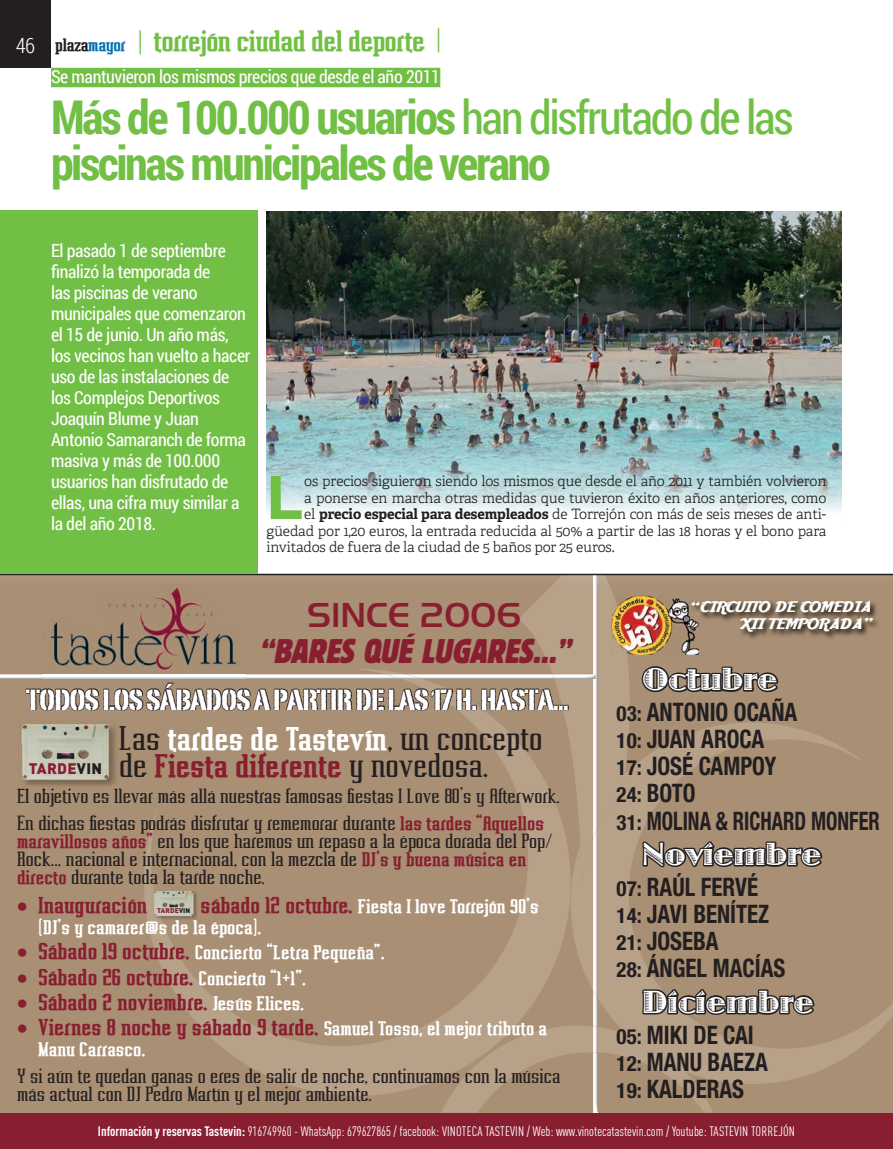
<style>
.page{position:relative;width:893px;height:1149px;background:#fff}
.page>*{position:absolute;margin:0;border:0;box-sizing:border-box;transform-origin:0 0}
.t1{font:800 60.75px "Raleway";color:#71bf44}
.t2{font:700 46.5px/46.5px "Roboto Condensed";letter-spacing:-.05em;color:#71bf44}
.t3{font:italic 36px "Black Condensed";color:#881f31}
.t4{font:500 36px "Handel Gothic D";color:#881f31}
.t5{font:33px "Jazz Let Plain";letter-spacing:-.01em;color:#fff}
.t6{font:30px/27px "Vahika";color:#231f20}
.t7{font:28.5px "Portago ITCTT";letter-spacing:-.03em;color:#fff;scale:1.3 1}
.t8{font:700 27px "Vahika";letter-spacing:-.02em;color:#71bf44}
.t9{font:700 condensed 25.5px/27px "Helvetica Neue LT Std";color:#231f20;scale:.9 1}
.t10{font:700 21px "Vahika";color:#881f31}
.t11{font:300 21px "Roboto Condensed";color:#fff}
.t12{font:18px/18px "Vahika";color:#231f20}
.t13{font:18px/21px "Roboto Condensed";letter-spacing:-.02em;color:#fff}
.t14{font:700 18px/21px "Vahika";color:#fff}
.t15{font:900 15.15px "DIN Pro";letter-spacing:.02em;color:#881f31}
.t16{font:14.4px/16.8px "Aardvark Cafe";letter-spacing:.02em;color:#fff;text-align:right;scale:1.36 1}
.t17{font:300 14.25px "Adelle";letter-spacing:-.01em;color:#231f20}
.t18{font:condensed 13.5px "DIN Pro";color:#fff}
.t19{font:900 6.75px "DIN Pro";letter-spacing:.02em;color:#881f31}
.s1{font-size:16.5px;color:#231f20}
.s2{font-size:16.5px;color:#0371b0}
.s3{font-weight:400}
.s4{font-weight:700}
.s5{font-size:21px}
.s6{font-weight:700;color:#fff}
.s7{font-weight:700;color:#881f31}
.s8{color:#231f20}
.s9{font-size:21px;color:#881f31}
.s10{font-size:18px;color:#fff}
</style>
<div class="page">
<div style="left:0;top:574px;width:893px;height:574px;background:#a98f74"></div>
<svg style="left:824px;top:738px;width:69px;height:331px"></svg>
<img style="left:824px;top:602px;width:54px;height:36px">
<img style="left:824px;top:601px;width:46px;height:13px">
<div style="left:0;top:1112px;width:893px;height:36px;background:#881f31"></div>
<img style="left:0;top:674px;width:25px;height:5px">
<img style="left:22px;top:752px;width:3px;height:30px">
<img style="left:20px;top:724px;width:5px;height:28px">
<img style="left:884px;top:840px;width:9px;height:21px">
<img style="left:0;top:564px;width:893px;height:12px">
<svg style="left:25px;top:575px;width:799px;height:538px"></svg>
<hr style="left:0;top:573px;width:893px;height:2px;background:#231f20">
<div style="left:0;top:210px;width:257px;height:363px;background:#71bf44"></div>
<div style="left:51px;top:68px;width:389px;height:19px;background:#71bf44"></div>
<img style="left:267px;top:212px;width:575px;height:300px">
<div style="left:0;top:0;width:51px;height:68px;background:#231f20"></div>
<p class="t11" style="left:16px;top:31px;width:21px">46</p>
<h3 class="t8" style="left:55px;top:24px;width:387px"><span class="s1">plaza</span><span class="s2">mayor</span> <span class="s3">|</span> torrejón ciudad del deporte <span class="s3">|</span></h3>
<p class="t13" style="left:51px;top:65px;width:391px">Se mantuvieron los mismos precios que desde el año 2011</p>
<h2 class="t2" style="left:51px;top:92px;width:744px">Más de 100.000 usuarios <span class="s3">han disfrutado de las </span>piscinas municipales de verano</h2>
<p class="t13" style="left:51px;top:239px;width:201px">El pasado 1 de septiembre finalizó la temporada de<br>las piscinas de verano municipales que comenzaron el 15 de junio. Un año más, los vecinos han vuelto a hacer uso de las instalaciones de los Complejos Deportivos<br>Joaquín Blume y Juan<br>Antonio Samaranch de forma masiva y más de 100.000 usuarios han disfrutado de ellas, una cifra muy similar a la del año 2018.</p>
<h1 class="t1" style="left:267px;top:463px;width:37px">L</h1>
<p class="t17" style="left:304px;top:472px;width:524px">os precios siguieron siendo los mismos que desde el año 2011 y también volvieron</p>
<p class="t17" style="left:304px;top:488px;width:524px">a ponerse en marcha otras medidas que tuvieron éxito en años anteriores, como</p>
<p class="t17" style="left:304px;top:505px;width:524px">el <span class="s4">precio especial para desempleados</span> de Torrejón con más de seis meses de anti-</p>
<p class="t17" style="left:267px;top:521px;width:561px">güedad por 1,20 euros, la entrada reducida al 50% a partir de las 18 horas y el bono para</p>
<p class="t17" style="left:267px;top:538px;width:350px">invitados de fuera de la ciudad de 5 baños por 25 euros.</p>
<p class="t16" style="left:692px;top:598px;width:134px">“CIRCUITO DE COMEDIA<br>XII TEMPORADA”</p>
<h3 class="t5" style="left:642px;top:652px;width:137px">Octubre</h3>
<h3 class="t9" style="left:617px;top:698px;width:294px"><span class="s5">03:</span> ANTONIO OCAÑA<br><span class="s5">10:</span> JUAN AROCA<br><span class="s5">17:</span> JOSÉ CAMPOY<br><span class="s5">24:</span> BOTO<br><span class="s5">31:</span> MOLINA &amp; RICHARD MONFER</h3>
<h3 class="t5" style="left:642px;top:827px;width:181px">Noviembre</h3>
<h3 class="t9" style="left:617px;top:873px;width:189px"><span class="s5">07:</span> RAÚL FERVÉ<br><span class="s5">14:</span> JAVI BENÍTEZ<br><span class="s5">21:</span> JOSEBA<br><span class="s5">28:</span> ÁNGEL MACÍAS</h3>
<h3 class="t5" style="left:642px;top:975px;width:173px">Diciembre</h3>
<h3 class="t9" style="left:617px;top:1020px;width:170px"><span class="s5">05:</span> MIKI DE CAI<br><span class="s5">12:</span> MANU BAEZA<br><span class="s5">19:</span> KALDERAS</h3>
<p class="t18" style="left:98px;top:1123px;width:699px"><span class="s4">Información y reservas Tastevin:</span> 916749960 - WhatsApp: 679627865 / facebook: VINOTECA TASTEVIN / Web: www.vinotecatastevin.com / Youtube: TASTEVIN TORREJÓN</p>
<h3 class="t4" style="left:307px;top:593px;width:216px">SINCE 2006</h3>
<h3 class="t3" style="left:259px;top:631px;width:320px">“BARES QUÉ LUGARES…”</h3>
<h3 class="t7" style="left:26px;top:681px;width:419px">TODOS LOS SÁBADOS A PARTIR DE LAS 17 H. HASTA...</h3>
<h3 class="t6" style="left:119px;top:724px;width:425px">Las <span class="s6">tardes de Tastevín</span>, un concepto de <span class="s7">Fiesta diferente</span> y novedosa.</h3>
<p class="t12" style="left:17px;top:782px;width:544px;line-height:26.5px">El objetivo es llevar más allá nuestras famosas fiestas I Love 80’s y Afterwork.<br>En dichas fiestas podrás disfrutar y rememorar durante <span class="s7">las tardes “Aquellos</span></p>
<p class="t12" style="left:17px;top:831px;width:537px"><span class="s7">maravillosos años”</span> en los que haremos un repaso a la época dorada del Pop/<br>Rock... nacional e internacional, con la mezcla de <span class="s7">DJ’s y buena música en directo</span> durante toda la tarde noche.</p>
<p class="t10" style="left:17px;top:892px;width:132px">• Inauguración</p>
<p class="t15" style="left:29px;top:757px;width:75px">TARDE<span class="s8">VIN</span></p>
<p class="t14" style="left:38px;top:895px;width:502px;text-indent:162px"><span class="s9">sábado 12 octubre.</span> Fiesta I love Torrejón 90’s (DJ’s y camarer@s de la época).</p>
<p class="t14" style="left:17px;top:941px;width:369px"><span class="s9">• Sábado 19 octubre.</span> Concierto “Letra Pequeña”.</p>
<p class="t10" style="left:17px;top:963px;width:291px">• Sábado 26 octubre. <span class="s10">Concierto “1+1”.</span></p>
<p class="t10" style="left:17px;top:988px;width:289px">• Sábado 2 noviembre. <span class="s10">Jesús Elices.</span></p>
<p class="t10" style="left:17px;top:1014px;width:532px">• Viernes 8 noche y sábado 9 tarde. <span class="s10">Samuel Tosso, el mejor tributo a</span></p>
<p class="t14" style="left:38px;top:1038px;width:109px">Manu Carrasco.</p>
<p class="t12" style="left:17px;top:1066px;width:545px">Y si aún te quedan ganas o eres de salir de noche, continuamos con la música más actual con DJ Pedro Martín y el mejor ambiente.</p>
<p class="t19" style="left:157px;top:906px;width:35px">TARDE<span class="s8">VIN</span></p>
</div>
